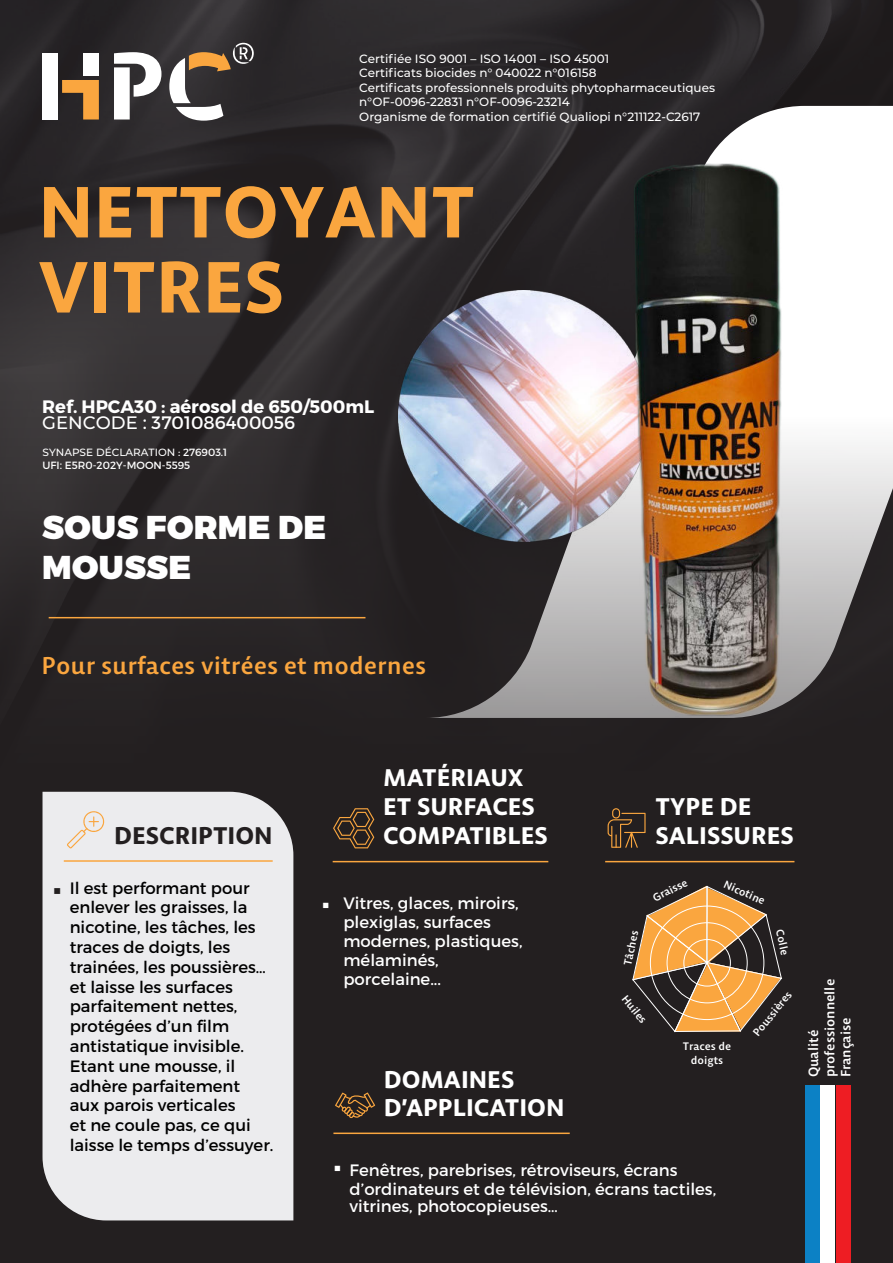
<style>
.page{position:relative;width:893px;height:1263px;background:#231f20}
.page>*{position:absolute;margin:0;border:0;box-sizing:border-box;transform-origin:0 0}
.t1{font:700 72px/75px "Bespoke Sans";color:#faa63f}
.t2{font:900 33px/39.6px "Montserrat";letter-spacing:.01em;color:#fff}
.t3{font:700 24px/28.8px "Bespoke Sans";color:#fff}
.t4{font:500 24px "Bespoke Sans";color:#faa63f}
.t5{font:700 24px "Bespoke Sans";color:#231f20}
.t6{font:700 18px/15.9px "Montserrat";color:#fff}
.t7{font:16.5px/19.8px "Montserrat";color:#000}
.t8{font:16.5px/18.9px "Montserrat";color:#fff}
.t9{font:500 15px "Montserrat";color:#231f20}
.t10{font:500 13.5px "Montserrat";color:#fff}
.t11{font:500 13.35px/16px "Bespoke Sans";color:#fff}
.t12{font:500 12px/14.4px "Montserrat";color:#fff}
.t13{font:500 10.8px/13px "Bespoke Sans";color:#fff;text-align:center}
.t14{font:10.5px/12.9px "Montserrat";color:#fff}
.s1{font-weight:500}
.s2{font-weight:400}
.s3{font-weight:500;font-size:13.5px}
</style>
<div class="page">
<img style="left:0;top:0;width:893px;height:836px">
<div style="left:43px;top:53px;width:15px;height:66px;background:#fff"></div>
<svg style="left:62px;top:80px;width:37px;height:39px"></svg>
<div style="left:83px;top:53px;width:16px;height:23px;background:#fff"></div>
<svg style="left:114px;top:52px;width:47px;height:67px"></svg>
<svg style="left:169px;top:43px;width:85px;height:78px"></svg>
<div style="left:805px;top:1085px;width:15px;height:178px;background:#0c81c5"></div>
<div style="left:820px;top:1085px;width:15px;height:178px;background:#fff"></div>
<div style="left:836px;top:1085px;width:14px;height:178px;background:#ee1d23"></div>
<div style="left:43px;top:792px;width:250px;height:428px;background:#ececee"></div>
<hr style="left:64px;top:860px;width:209px;height:2px;background:#faa63f">
<hr style="left:333px;top:1132px;width:237px;height:2px;background:#faa63f">
<hr style="left:333px;top:861px;width:215px;height:1px;background:#faa63f">
<hr style="left:605px;top:861px;width:189px;height:1px;background:#faa63f">
<svg style="left:67px;top:810px;width:38px;height:38px"></svg>
<svg style="left:335px;top:1092px;width:40px;height:26px"></svg>
<svg style="left:333px;top:808px;width:41px;height:40px"></svg>
<svg style="left:608px;top:808px;width:38px;height:40px"></svg>
<svg style="left:425px;top:106px;width:468px;height:612px"></svg>
<hr style="left:49px;top:617px;width:316px;height:1px;background:#faa63f">
<img style="left:398px;top:291px;width:193px;height:250px">
<img style="left:591px;top:120px;width:251px;height:638px">
<svg style="left:632px;top:885px;width:150px;height:148px"></svg>
<p class="t12" style="left:359px;top:52px;width:357px">Certifiée ISO 9001 – ISO 14001 – ISO 45001<br>Certificats biocides n° 040022 n°016158<br>Certificats professionnels produits phytopharmaceutiques n°OF-0096-22831 n°OF-0096-23214<br>Organisme de formation certifié Qualiopi n°211122-C2617</p>
<h1 class="t1" style="left:38px;top:174px;width:438px">NETTOYANT<br>VITRES</h1>
<p class="t6" style="left:42px;top:398px;width:334px">Ref. HPCA30 : aérosol de 650/500mL<br><span class="s1">GENCODE :</span> <span class="s2">3701086400056</span></p>
<p class="t14" style="left:43px;top:446px;width:186px"><span class="s1">SYNAPSE DÉCLARATION</span> : 276903.1<br>UFI<span class="s1">:</span> E5R0-202Y-MOON-5595</p>
<h2 class="t2" style="left:42px;top:509px;width:286px">SOUS FORME DE<br>MOUSSE</h2>
<h3 class="t4" style="left:42px;top:651px;width:386px">Pour surfaces vitrées et modernes</h3>
<h3 class="t5" style="left:114px;top:822px;width:160px">DESCRIPTION</h3>
<p class="t9" style="left:53px;top:881px;width:10px">■</p>
<p class="t7" style="left:70px;top:878px;width:205px">Il est performant pour enlever les graisses, la nicotine, les tâches, les traces de doigts, les trainées, les poussières… et laisse les surfaces parfaitement nettes, protégées d’un film antistatique invisible.<br>Etant une mousse, il adhère parfaitement aux parois verticales<br>et ne coule pas, ce qui laisse le temps d’essuyer.</p>
<h3 class="t3" style="left:383px;top:763px;width:166px">MATÉRIAUX<br>ET SURFACES<br>COMPATIBLES</h3>
<p class="t8" style="left:343px;top:894px;width:181px;text-indent:-22px"><span class="s3">■</span> Vitres, glaces, miroirs, plexiglas, surfaces modernes, plastiques, mélaminés, porcelaine...</p>
<h3 class="t3" style="left:384px;top:1064px;width:182px">DOMAINES<br>D’APPLICATION</h3>
<h3 class="t3" style="left:656px;top:791px;width:140px">TYPE DE<br>SALISSURES</h3>
<p class="t13" style="left:650px;top:893px;width:39px;rotate:-27deg">Graisse</p>
<p class="t13" style="left:727px;top:877px;width:46px;rotate:24deg">Nicotine</p>
<p class="t13" style="left:621px;top:964px;width:37px;rotate:-78deg">Tâches</p>
<p class="t13" style="left:786px;top:928px;width:28px;rotate:77deg">Colle</p>
<p class="t13" style="left:629px;top:992px;width:34px;rotate:51deg">Huiles</p>
<p class="t13" style="left:683px;top:1040px;width:50px">Traces de doigts</p>
<p class="t13" style="left:750px;top:1031px;width:56px;rotate:-51deg">Poussières</p>
<p class="t11" style="left:805px;top:1077px;width:100px;rotate:-90deg">Qualité professionnelle<br>Française</p>
<p class="t10" style="left:333px;top:1159px;width:10px">■</p>
<p class="t8" style="left:350px;top:1160px;width:368px;line-height:19.8px">Fenêtres, parebrises, rétroviseurs, écrans d’ordinateurs et de télévision, écrans tactiles,</p>
<p class="t8" style="left:350px;top:1197px;width:210px">vitrines, photocopieuses…</p>
</div>
